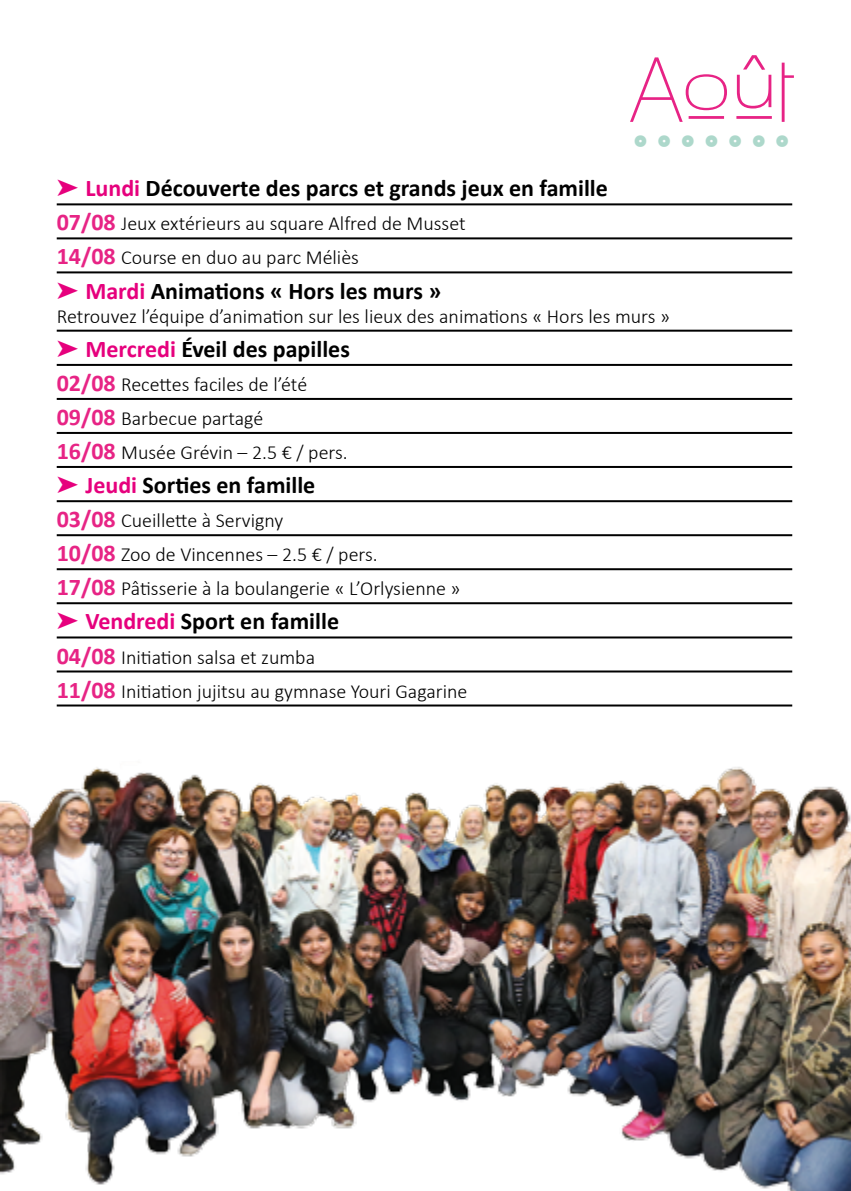
<style>
.page{position:relative;width:851px;height:1191px;background:#fff}
.page>*{position:absolute;margin:0;border:0;box-sizing:border-box;transform-origin:0 0}
.t1{font:89.6px "Lane Upper";color:#e72385}
.t2{font:40px "Lane Upper";color:#add8cb}
.t3{font:700 24px "Calibri";color:#000}
.t4{font:300 20px/34px "Calibri";color:#000}
.s1{color:#e6007d}
.s2{font-weight:700;font-size:24px;color:#e72485}
</style>
<div class="page">
<hr style="left:57px;top:203px;width:735px;height:2px;background:#000">
<hr style="left:57px;top:237px;width:735px;height:2px;background:#000">
<hr style="left:57px;top:271px;width:735px;height:2px;background:#000">
<hr style="left:57px;top:330px;width:735px;height:2px;background:#000">
<hr style="left:57px;top:364px;width:735px;height:2px;background:#000">
<hr style="left:57px;top:398px;width:735px;height:2px;background:#000">
<hr style="left:57px;top:432px;width:735px;height:2px;background:#000">
<hr style="left:57px;top:466px;width:735px;height:2px;background:#000">
<hr style="left:57px;top:500px;width:735px;height:2px;background:#000">
<hr style="left:57px;top:534px;width:735px;height:2px;background:#000">
<hr style="left:57px;top:568px;width:735px;height:2px;background:#000">
<hr style="left:57px;top:602px;width:735px;height:2px;background:#000">
<img style="left:0;top:636px;width:850px;height:555px">
<h1 class="t1" style="left:630px;top:36px;width:165px">Août</h1>
<h2 class="t2" style="left:629px;top:117px;width:167px">•••••••</h2>
<p class="t3" style="left:57px;top:173px;width:552px"><span class="s1">➤ Lundi</span> Découverte des parcs et grands jeux en famille</p>
<p class="t4" style="left:57px;top:206px;width:410px"><span class="s2">07/08</span> Jeux extérieurs au square Alfred de Musset<br><span class="s2">14/08</span> Course en duo au parc Méliès</p>
<p class="t3" style="left:57px;top:275px;width:386px"><span class="s1">➤ Mardi</span> Animations « Hors les murs »</p>
<p class="t4" style="left:57px;top:298px;width:614px">Retrouvez l’équipe d’animation sur les lieux des animations « Hors les murs »</p>
<p class="t3" style="left:57px;top:333px;width:295px"><span class="s1">➤ Mercredi</span> Éveil des papilles</p>
<p class="t4" style="left:57px;top:366px;width:292px"><span class="s2">02/08</span> Recettes faciles de l’été<br><span class="s2">09/08</span> Barbecue partagé<br><span class="s2">16/08</span> Musée Grévin – 2.5 € / pers.</p>
<p class="t3" style="left:57px;top:470px;width:260px"><span class="s1">➤ Jeudi</span> Sorties en famille</p>
<p class="t4" style="left:57px;top:502px;width:405px"><span class="s2">03/08</span> Cueillette à Servigny<br><span class="s2">10/08</span> Zoo de Vincennes – 2.5 € / pers.<br><span class="s2">17/08</span> Pâtisserie à la boulangerie « L’Orlysienne »</p>
<p class="t3" style="left:57px;top:606px;width:284px"><span class="s1">➤ Vendredi</span> Sport en famille</p>
<p class="t4" style="left:57px;top:639px;width:412px"><span class="s2">04/08</span> Initiation salsa et zumba<br><span class="s2">11/08</span> Initiation jujitsu au gymnase Youri Gagarine</p>
</div>
